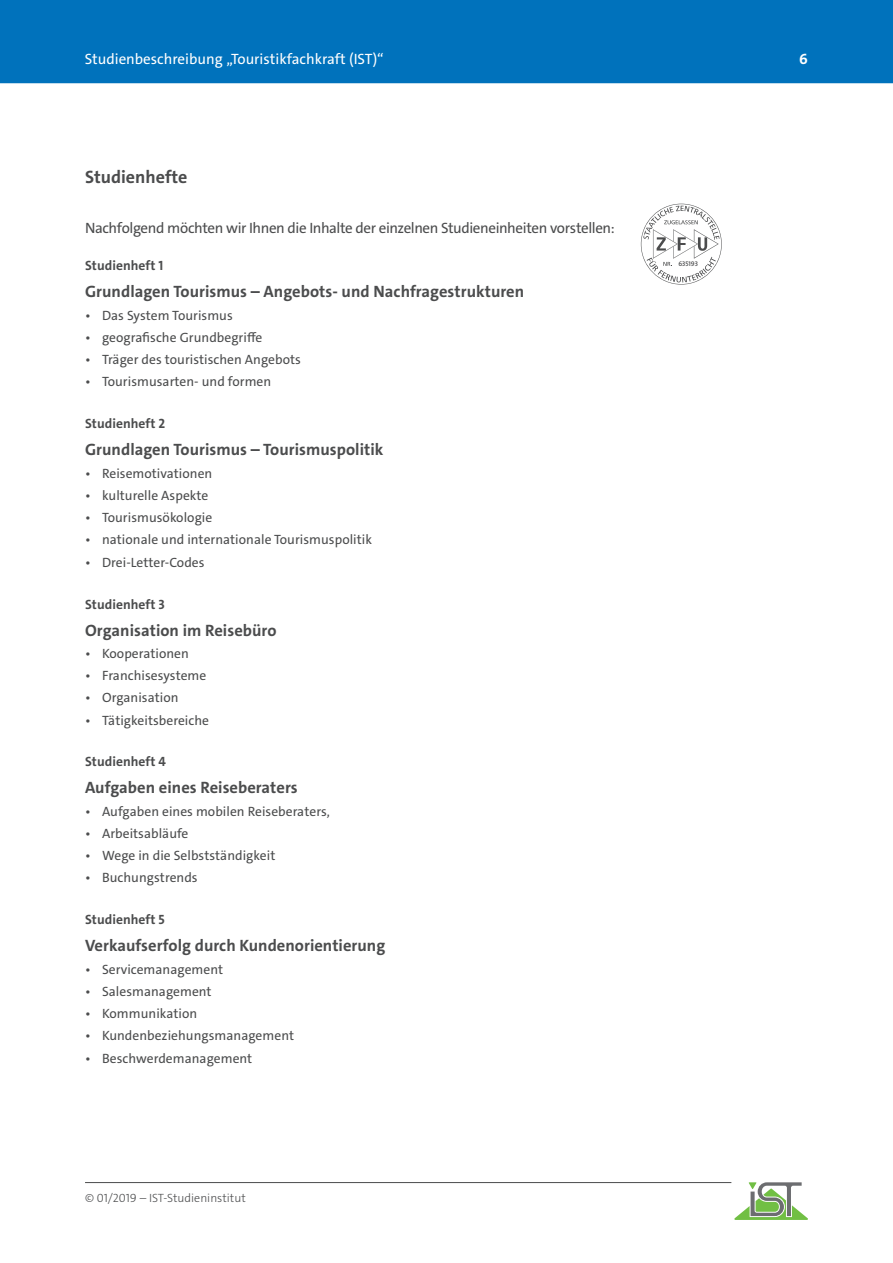
<style>
.page{position:relative;width:893px;height:1263px;background:#fff}
.page>*{position:absolute;margin:0;border:0;box-sizing:border-box;transform-origin:0 0}
.t1{font:700 18px "The Sans C4 s";color:#4b4c4d}
.t2{font:700 16.5px "The Sans C4 s";letter-spacing:.005em;color:#4b4c4d}
.t3{font:15px "The Sans C4 s";letter-spacing:-.025em;color:#4b4c4d}
.t4{font:15px "The Sans C4 s";color:#fff}
.t5{font:700 15px "The Sans C4 s";color:#fff}
.t6{font:13.5px "The Sans C4 s";letter-spacing:.005em;color:#4b4c4d}
.t7{font:700 13.5px "The Sans C4 s";letter-spacing:.005em;color:#4b4c4d}
.t8{font:300 12px "The Sans C4 s";color:#4b4c4d}
.t9{font:600 6.75px "The Sans C4 s";letter-spacing:-.01em;color:#4b4c4d}
</style>
<div class="page">
<hr style="left:85px;top:1182px;width:646px;height:1px;background:#4b4c4d">
<svg style="left:734px;top:1182px;width:74px;height:38px"></svg>
<div style="left:0;top:0;width:893px;height:83px;background:#0072bc"></div>
<svg style="left:641px;top:204px;width:81px;height:80px"></svg>
<p class="t4" style="left:85px;top:49px;width:301px">Studienbeschreibung „Touristikfachkraft (IST)“</p>
<p class="t5" style="left:799px;top:49px;width:10px">6</p>
<h1 class="t1" style="left:85px;top:166px;width:104px">Studienhefte</h1>
<p class="t3" style="left:85px;top:218px;width:531px">Nachfolgend möchten wir Ihnen die Inhalte der einzelnen Studieneinheiten vorstellen:</p>
<p class="t7" style="left:85px;top:257px;width:80px">Studienheft 1</p>
<p class="t2" style="left:85px;top:281px;width:441px">Grundlagen Tourismus – Angebots- und Nachfragestrukturen</p>
<p class="t6" style="left:85px;top:306px;width:149px">• Das System Tourismus</p>
<p class="t6" style="left:85px;top:329px;width:179px">• geografische Grundbegriffe</p>
<p class="t6" style="left:85px;top:351px;width:217px">• Träger des touristischen Angebots</p>
<p class="t6" style="left:85px;top:373px;width:188px">• Tourismusarten- und formen</p>
<p class="t7" style="left:85px;top:415px;width:82px">Studienheft 2</p>
<p class="t2" style="left:85px;top:439px;width:300px">Grundlagen Tourismus – Tourismuspolitik</p>
<p class="t6" style="left:85px;top:464px;width:129px">• Reisemotivationen</p>
<p class="t6" style="left:85px;top:487px;width:125px">• kulturelle Aspekte</p>
<p class="t6" style="left:85px;top:509px;width:129px">• Tourismusökologie</p>
<p class="t6" style="left:85px;top:531px;width:289px">• nationale und internationale Tourismuspolitik</p>
<p class="t6" style="left:85px;top:553px;width:121px">• Drei-Letter-Codes</p>
<p class="t7" style="left:85px;top:595px;width:81px">Studienheft 3</p>
<p class="t2" style="left:85px;top:619px;width:193px">Organisation im Reisebüro</p>
<p class="t6" style="left:85px;top:645px;width:105px">• Kooperationen</p>
<p class="t6" style="left:85px;top:667px;width:123px">• Franchisesysteme</p>
<p class="t6" style="left:85px;top:689px;width:95px">• Organisation</p>
<p class="t6" style="left:85px;top:711px;width:126px">• Tätigkeitsbereiche</p>
<p class="t7" style="left:85px;top:753px;width:83px">Studienheft 4</p>
<p class="t2" style="left:85px;top:777px;width:214px">Aufgaben eines Reiseberaters</p>
<p class="t6" style="left:85px;top:802px;width:246px">• Aufgaben eines mobilen Reiseberaters,</p>
<p class="t6" style="left:85px;top:825px;width:105px">• Arbeitsabläufe</p>
<p class="t6" style="left:85px;top:847px;width:192px">• Wege in die Selbstständigkeit</p>
<p class="t6" style="left:85px;top:869px;width:114px">• Buchungstrends</p>
<p class="t7" style="left:85px;top:911px;width:81px">Studienheft 5</p>
<p class="t2" style="left:85px;top:935px;width:302px">Verkaufserfolg durch Kundenorientierung</p>
<p class="t6" style="left:85px;top:960px;width:139px">• Servicemanagement</p>
<p class="t6" style="left:85px;top:983px;width:128px">• Salesmanagement</p>
<p class="t6" style="left:85px;top:1005px;width:114px">• Kommunikation</p>
<p class="t6" style="left:85px;top:1027px;width:210px">• Kundenbeziehungsmanagement</p>
<p class="t6" style="left:85px;top:1049px;width:169px">• Beschwerdemanagement</p>
<p class="t8" style="left:85px;top:1190px;width:162px">© 01/2019 – IST-Studieninstitut</p>
<p class="t9" style="left:678px;top:259px;width:21px">635193</p>
</div>
